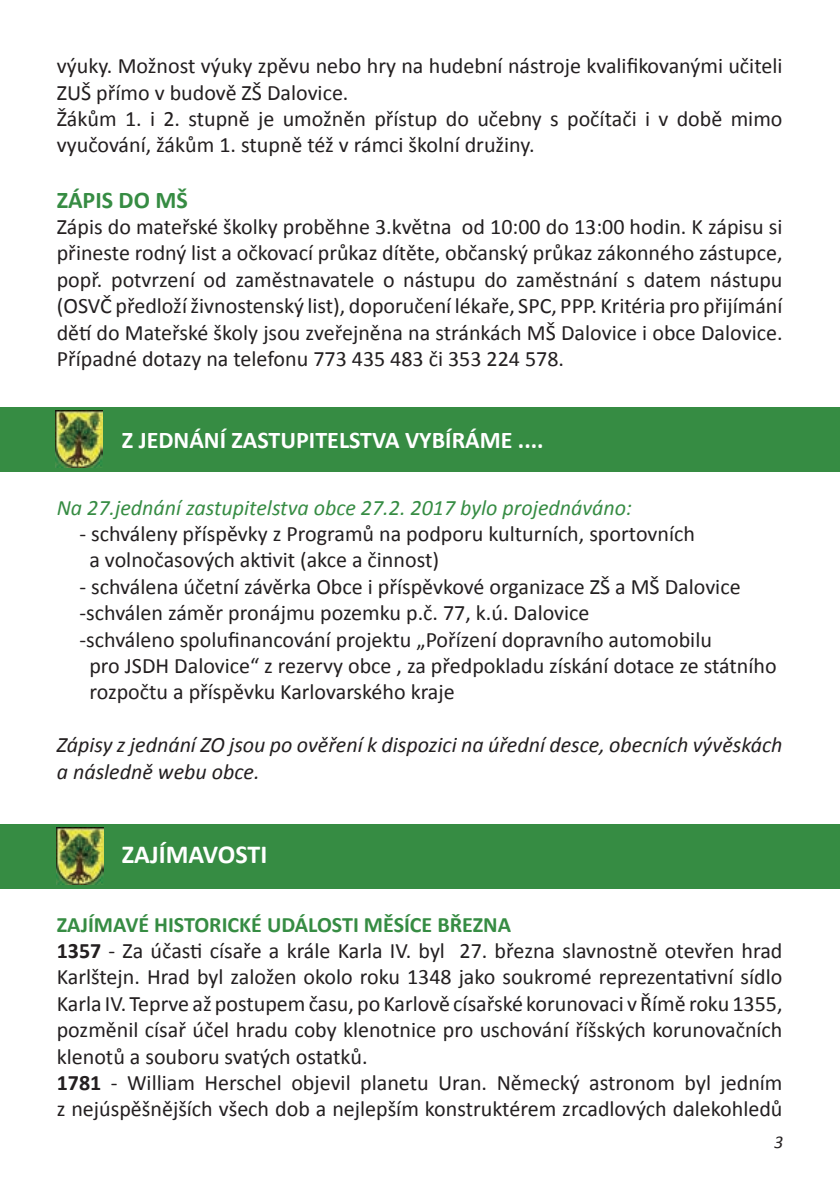
<style>
.page{position:relative;width:840px;height:1191px;background:#fff}
.page>*{position:absolute;margin:0;border:0;box-sizing:border-box;transform-origin:0 0}
.t1{font:700 26px "Calibri";color:#fff}
.t2{font:700 24px "Calibri";color:#fff}
.t3{font:700 24px "Calibri";color:#368c43}
.t4{font:22px/26.4px "Calibri";color:#231f20}
.t5{font:italic 22px/26.4px "Calibri";color:#231f20}
.t6{font:italic 22px "Calibri";color:#368c43}
.t7{font:italic 18px "Calibri";color:#231f20}
.s1{font-weight:700;color:#368c43}
.s2{font-weight:700}
</style>
<div class="page">
<div style="left:0;top:823px;width:839px;height:65px;background:#368c43"></div>
<img style="left:57px;top:827px;width:46px;height:57px">
<div style="left:0;top:407px;width:839px;height:64px;background:#368c43"></div>
<img style="left:55px;top:411px;width:47px;height:56px">
<p class="t4" style="left:57px;top:53px;width:726px">výuky. Možnost výuky zpěvu nebo hry na hudební nástroje kvalifikovanými učiteli ZUŠ přímo v budově ZŠ Dalovice.<br>Žákům 1. i 2. stupně je umožněn přístup do učebny s počítači i v době mimo vyučování, žákům 1. stupně též v rámci školní družiny.</p>
<p class="t3" style="left:57px;top:184px;width:132px">ZÁPIS DO MŠ</p>
<p class="t4" style="left:57px;top:214px;width:727px;text-align:justify">Zápis do mateřské školky proběhne 3.května od 10:00 do 13:00 hodin. K zápisu si přineste rodný list a očkovací průkaz dítěte, občanský průkaz zákonného zástupce, popř. potvrzení od zaměstnavatele o nástupu do zaměstnání s datem nástupu (OSVČ předloží živnostenský list), doporučení lékaře, SPC, PPP. Kritéria pro přijímání dětí do Mateřské školy jsou zveřejněna na stránkách MŠ Dalovice i obce Dalovice.<br>Případné dotazy na telefonu 773 435 483 či 353 224 578.</p>
<p class="t2" style="left:122px;top:424px;width:423px">Z JEDNÁNÍ ZASTUPITELSTVA VYBÍRÁME ....</p>
<p class="t6" style="left:57px;top:492px;width:576px">Na 27.jednání zastupitelstva obce 27.2. 2017 bylo projednáváno:</p>
<p class="t4" style="left:89px;top:520px;width:606px;text-indent:-10px">- schváleny příspěvky z Programů na podporu kulturních, sportovních a volnočasových aktivit (akce a činnost)</p>
<p class="t4" style="left:79px;top:573px;width:662px">- schválena účetní závěrka Obce i příspěvkové organizace ZŠ a MŠ Dalovice</p>
<p class="t4" style="left:79px;top:600px;width:511px">-schválen záměr pronájmu pozemku p.č. 77, k.ú. Dalovice</p>
<p class="t4" style="left:79px;top:626px;width:633px">-schváleno spolufinancování projektu „Pořízení dopravního automobilu</p>
<p class="t4" style="left:89px;top:652px;width:688px">pro JSDH Dalovice“ z rezervy obce , za předpokladu získání dotace ze státního</p>
<p class="t4" style="left:89px;top:679px;width:366px">rozpočtu a příspěvku Karlovarského kraje</p>
<p class="t5" style="left:57px;top:731px;width:726px">Zápisy z jednání ZO jsou po ověření k dispozici na úřední desce, obecních vývěskách a následně webu obce.</p>
<p class="t1" style="left:122px;top:837px;width:147px">ZAJÍMAVOSTI</p>
<p class="t4" style="left:57px;top:911px;width:727px"><span class="s1">ZAJÍMAVÉ HISTORICKÉ UDÁLOSTI MĚSÍCE BŘEZNA<br></span><span class="s2">1357</span> - Za účasti císaře a krále Karla IV. byl 27. března slavnostně otevřen hrad Karlštejn. Hrad byl založen okolo roku 1348 jako soukromé reprezentativní sídlo Karla IV. Teprve až postupem času, po Karlově císařské korunovaci v Římě roku 1355, pozměnil císař účel hradu coby klenotnice pro uschování říšských korunovačních klenotů a souboru svatých ostatků.<br><span class="s2">1781</span> - William Herschel objevil planetu Uran. Německý astronom byl jedním z nejúspěšnějších všech dob a nejlepším konstruktérem zrcadlových dalekohledů</p>
<p class="t7" style="left:773px;top:1129px;width:11px">3</p>
</div>
